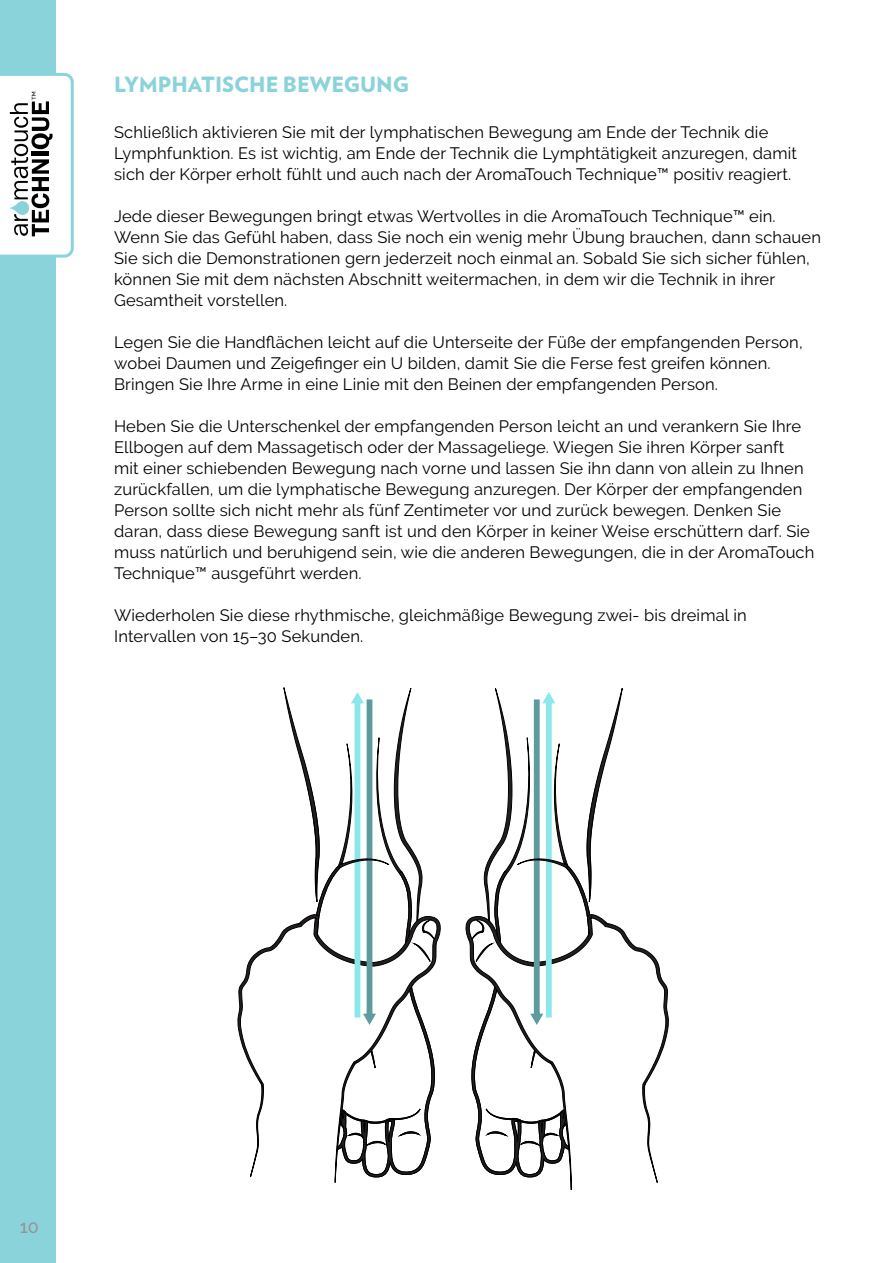
<style>
.page{position:relative;width:893px;height:1263px;background:#fff}
.page>*{position:absolute;margin:0;border:0;box-sizing:border-box;transform-origin:0 0}
.t1{font:900 21px "Verlag";color:#8bd3da}
.t2{font:500 18px "Raleway";color:#939598}
.t3{font:16.5px/21px "Raleway";letter-spacing:.01em;color:#000}
.t4{font:12.6px "Gotham";color:#000}
</style>
<div class="page">
<div style="left:0;top:0;width:56px;height:1263px;background:#8bd3da"></div>
<svg style="left:0;top:73px;width:74px;height:185px"></svg>
<svg style="left:238px;top:918px;width:203px;height:265px"></svg>
<svg style="left:283px;top:687px;width:154px;height:490px"></svg>
<svg style="left:466px;top:918px;width:203px;height:272px"></svg>
<svg style="left:470px;top:688px;width:153px;height:489px"></svg>
<p class="t4" style="left:28px;top:99px;width:10px;rotate:-90deg">™</p>
<p class="t1" style="left:114px;top:67px;width:296px">LYMPHATISCHE BEWEGUNG</p>
<p class="t3" style="left:114px;top:122px;width:684px">Schließlich aktivieren Sie mit der lymphatischen Bewegung am Ende der Technik die<br>Lymphfunktion. Es ist wichtig, am Ende der Technik die Lymphtätigkeit anzuregen, damit sich der Körper erholt fühlt und auch nach der AromaTouch Technique™ positiv reagiert.</p>
<p class="t3" style="left:114px;top:206px;width:708px">Jede dieser Bewegungen bringt etwas Wertvolles in die AromaTouch Technique™ ein.<br>Wenn Sie das Gefühl haben, dass Sie noch ein wenig mehr Übung brauchen, dann schauen Sie sich die Demonstrationen gern jederzeit noch einmal an. Sobald Sie sich sicher fühlen, können Sie mit dem nächsten Abschnitt weitermachen, in dem wir die Technik in ihrer Gesamtheit vorstellen.</p>
<p class="t3" style="left:114px;top:332px;width:690px">Legen Sie die Handflächen leicht auf die Unterseite der Füße der empfangenden Person, wobei Daumen und Zeigefinger ein U bilden, damit Sie die Ferse fest greifen können.<br>Bringen Sie Ihre Arme in eine Linie mit den Beinen der empfangenden Person.</p>
<p class="t3" style="left:114px;top:416px;width:702px">Heben Sie die Unterschenkel der empfangenden Person leicht an und verankern Sie Ihre Ellbogen auf dem Massagetisch oder der Massageliege. Wiegen Sie ihren Körper sanft<br>mit einer schiebenden Bewegung nach vorne und lassen Sie ihn dann von allein zu Ihnen zurückfallen, um die lymphatische Bewegung anzuregen. Der Körper der empfangenden Person sollte sich nicht mehr als fünf Zentimeter vor und zurück bewegen. Denken Sie daran, dass diese Bewegung sanft ist und den Körper in keiner Weise erschüttern darf. Sie muss natürlich und beruhigend sein, wie die anderen Bewegungen, die in der AromaTouch Technique™ ausgeführt werden.</p>
<p class="t3" style="left:114px;top:605px;width:634px">Wiederholen Sie diese rhythmische, gleichmäßige Bewegung zwei- bis dreimal in<br>Intervallen von 15–30 Sekunden.</p>
<p class="t2" style="left:20px;top:1216px;width:21px">10</p>
</div>
